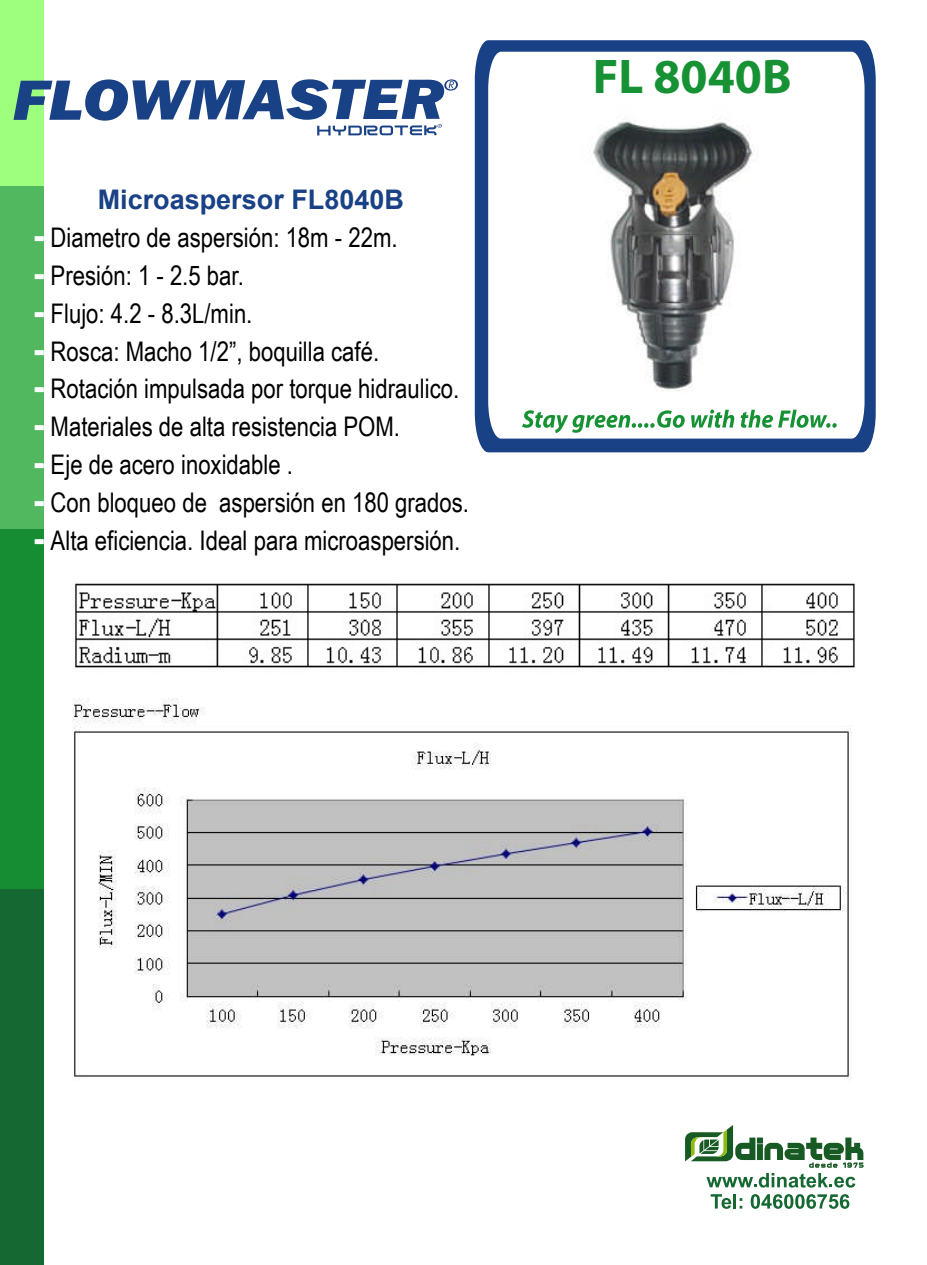
<style>
.page{position:relative;width:927px;height:1265px;background:#fff}
.page>*{position:absolute;margin:0;border:0;box-sizing:border-box;transform-origin:0 0}
.t1{font:italic 800 58.8px "Franklin Gothic";color:#194185;scale:1.14 1}
.t2{font:700 48.9px "Myriad";color:#169133}
.t3{font:27px "Arial Narrow";color:#000}
.t4{font:700 27px "Arial";color:#194185}
.s1{font-family:"Arial";font-weight:900;font-size:31.5px;color:#fff}
</style>
<div class="page">
<svg style="left:475px;top:40px;width:401px;height:412px;background:#23498a"></svg>
<svg style="left:488px;top:52px;width:377px;height:386px"></svg>
<div style="left:0;top:854px;width:43px;height:410px;background:#166833"></div>
<svg style="left:522px;top:410px;width:163px;height:23px"></svg>
<svg style="left:691px;top:409px;width:43px;height:19px"></svg>
<svg style="left:741px;top:409px;width:96px;height:19px"></svg>
<div style="left:0;top:0;width:43px;height:411px;background:#9eff7f"></div>
<div style="left:0;top:186px;width:43px;height:411px;background:#51b85f"></div>
<div style="left:0;top:529px;width:43px;height:360px;background:#178d33"></div>
<svg style="left:444px;top:79px;width:14px;height:12px"></svg>
<svg style="left:317px;top:124px;width:125px;height:11px"></svg>
<img style="left:579px;top:107px;width:186px;height:293px">
<img style="left:75px;top:583px;width:780px;height:87px">
<img style="left:72px;top:698px;width:780px;height:382px">
<svg style="left:711px;top:1194px;width:31px;height:14px"></svg>
<svg style="left:751px;top:1194px;width:98px;height:14px"></svg>
<svg style="left:685px;top:1125px;width:179px;height:62px"></svg>
<h1 class="t1" style="left:12px;top:61px;width:381px">FLOWMASTER</h1>
<p class="t4" style="left:98px;top:182px;width:308px">Microaspersor FL8040B</p>
<p class="t3" style="left:34px;top:218px;width:365px"><span class="s1">-</span> Diametro de aspersión: 18m - 22m.</p>
<p class="t3" style="left:34px;top:256px;width:211px"><span class="s1">-</span> Presión: 1 - 2.5 bar.</p>
<p class="t3" style="left:34px;top:293px;width:220px"><span class="s1">-</span> Flujo: 4.2 - 8.3L/min.</p>
<p class="t3" style="left:34px;top:331px;width:347px"><span class="s1">-</span> Rosca: Macho 1/2”, boquilla café.</p>
<p class="t3" style="left:34px;top:369px;width:427px"><span class="s1">-</span> Rotación impulsada por torque hidraulico.</p>
<p class="t3" style="left:34px;top:407px;width:368px"><span class="s1">-</span> Materiales de alta resistencia POM.</p>
<p class="t3" style="left:34px;top:445px;width:261px"><span class="s1">-</span> Eje de acero inoxidable .</p>
<p class="t3" style="left:34px;top:482px;width:437px"><span class="s1">-</span> Con bloqueo de aspersión en 180 grados.</p>
<p class="t3" style="left:34px;top:520px;width:428px"><span class="s1">-</span> Alta eficiencia. Ideal para microaspersión.</p>
<h2 class="t2" style="left:593px;top:51px;width:200px">FL 8040B</h2>
</div>
